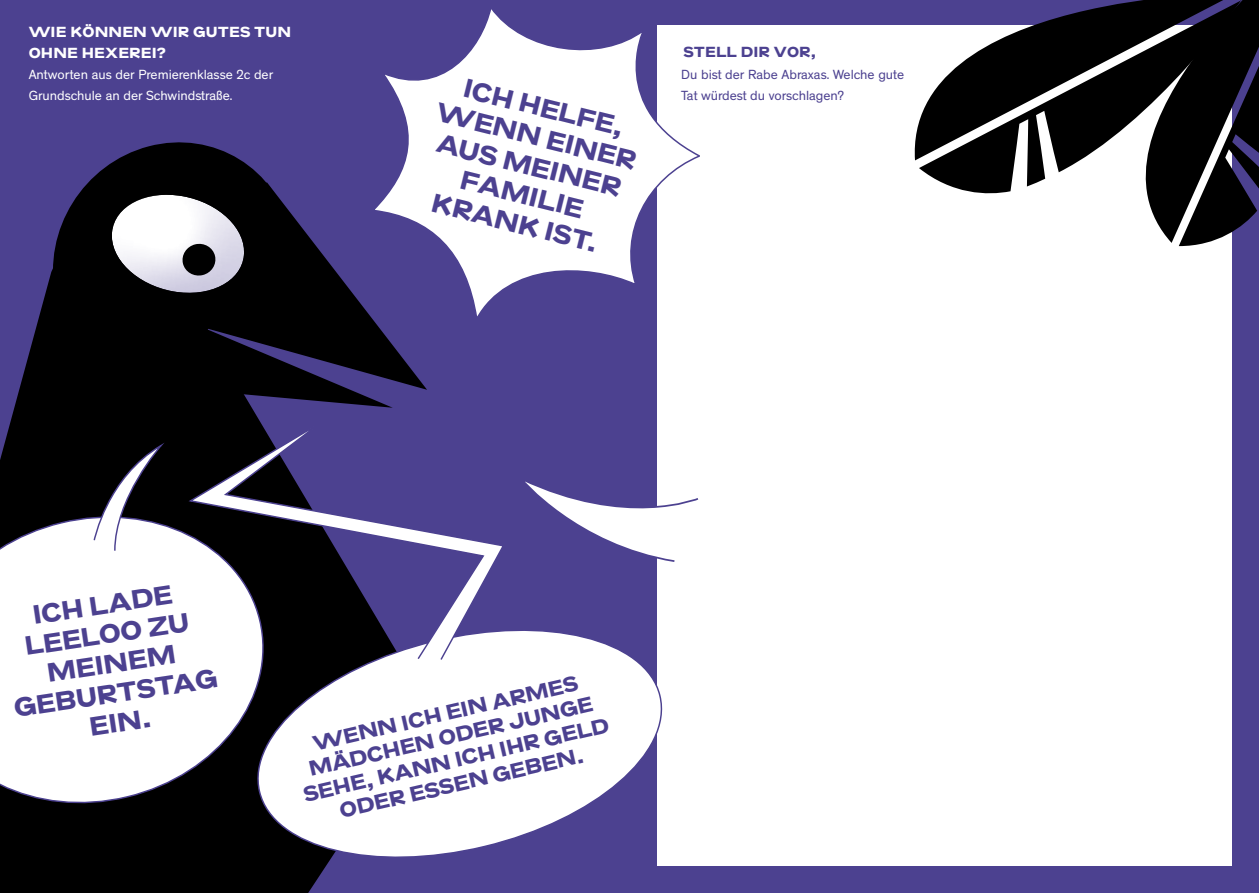
<style>
.page{position:relative;width:1259px;height:893px;background:#4c4190}
.page>*{position:absolute;margin:0;border:0;box-sizing:border-box;transform-origin:0 0}
.t1{font:700 24.3px/29.7px "CC Schauburg";color:#4c4190;text-align:center}
.t2{font:700 19.5px/23.9px "CC Schauburg";color:#4c4190;text-align:center}
.t3{font:13.5px/21px "Theinhardt";color:#fff}
.t4{font:13.5px/21px "Theinhardt";color:#4c4190}
.t5{font:700 13.5px/21px "CC Schauburg";letter-spacing:.01em;color:#fff}
.t6{font:700 13.5px "CC Schauburg";letter-spacing:.01em;color:#4c4190}
</style>
<div class="page">
<svg style="left:0;top:306px;width:186px;height:195px;fill:#000"></svg>
<div style="left:0;top:819px;width:322px;height:74px;background:#000"></div>
<svg style="left:42px;top:142px;width:224px;height:258px;fill:#000"></svg>
<svg style="left:180px;top:182px;width:247px;height:226px;fill:#000"></svg>
<svg style="left:104px;top:185px;width:149px;height:115px;background:#7f7f82"></svg>
<div style="left:657px;top:26px;width:574px;height:840px;background:#fff"></div>
<svg style="left:371px;top:9px;width:330px;height:314px"></svg>
<svg style="left:525px;top:481px;width:174px;height:81px"></svg>
<svg style="left:246px;top:631px;width:417px;height:242px"></svg>
<svg style="left:0;top:501px;width:278px;height:318px;background:#c6c5c6"></svg>
<svg style="left:186px;top:407px;width:319px;height:254px"></svg>
<svg style="left:93px;top:446px;width:69px;height:106px;background:#6a6a6e"></svg>
<svg style="left:919px;top:14px;width:149px;height:180px;fill:#000"></svg>
<svg style="left:1068px;top:0;width:110px;height:243px;fill:#000"></svg>
<svg style="left:1178px;top:0;width:81px;height:246px"></svg>
<p class="t5" style="left:29px;top:21px;width:264px">WIE KÖNNEN WIR GUTES TUN<br>OHNE HEXEREI?</p>
<p class="t3" style="left:29px;top:64px;width:246px">Antworten aus der Premierenklasse 2c der<br>Grundschule an der Schwindstraße.</p>
<p class="t1" style="left:447px;top:68px;width:207px;rotate:14deg">ICH HELFE,<br>WENN EINER<br>AUS MEINER<br>FAMILIE<br>KRANK IST.</p>
<p class="t6" style="left:683px;top:43px;width:134px">STELL DIR VOR,</p>
<p class="t4" style="left:681px;top:64px;width:224px">Du bist der Rabe Abraxas. Welche gute<br>Tat würdest du vorschlagen?</p>
<p class="t1" style="left:-2px;top:605px;width:207px;rotate:-9deg">ICH LADE<br>LEELOO ZU<br>MEINEM<br>GEBURTSTAG<br>EIN.</p>
<p class="t2" style="left:290px;top:736px;width:314px;rotate:-13deg">WENN ICH EIN ARMES<br>MÄDCHEN ODER JUNGE<br>SEHE, KANN ICH IHR GELD<br>ODER ESSEN GEBEN.</p>
</div>
